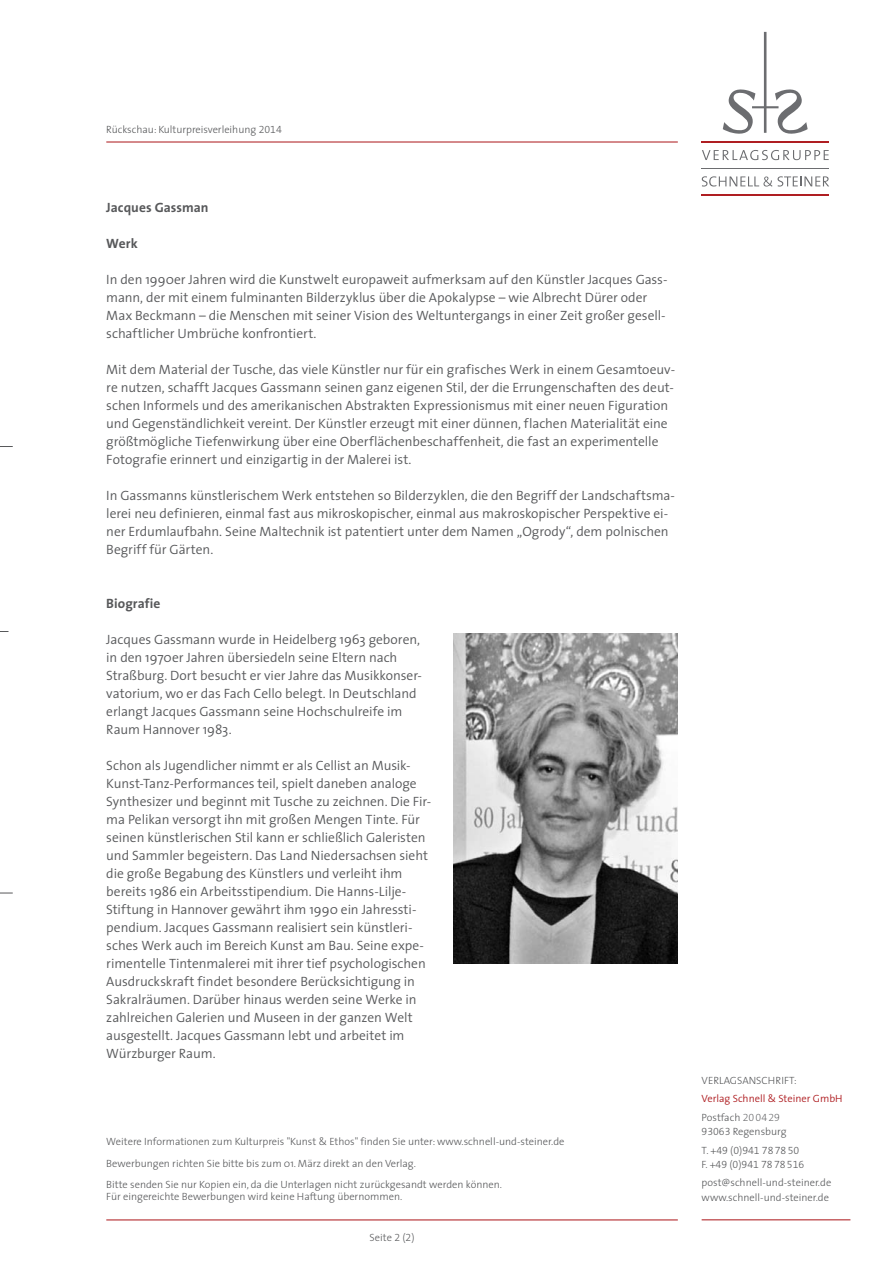
<style>
.page{position:relative;width:893px;height:1263px;background:#fff}
.page>*{position:absolute;margin:0;border:0;box-sizing:border-box;transform-origin:0 0}
.t1{font:300 13.5px/18px "The Sans";letter-spacing:-.005em;color:#57585a}
.t2{font:700 13.5px "The Sans";letter-spacing:.005em;color:#57585a}
.t3{font:300 10.5px/21.1px "The Sans";color:#57585a}
.t4{font:300 10.5px/18.5px "The Sans";color:#af1e22}
.t5{font:10.5px/14.2px "The Sans Light Expert";color:#57585a}
.s1{font-family:"The Sans Light Expert";font-weight:400}
.s2{color:#57585a}
.s3{font-family:"The Sans Extra Light Expert";font-weight:400;color:#57585a}
.s4{font-family:"The Sans";font-weight:300}
</style>
<div class="page">
<svg style="left:0;top:893px;width:13px;height:1px"></svg>
<svg style="left:0;top:446px;width:13px;height:1px"></svg>
<hr style="left:106px;top:141px;width:572px;height:2px;background:#af1e22">
<svg style="left:723px;top:32px;width:85px;height:102px"></svg>
<svg style="left:702px;top:150px;width:127px;height:10px"></svg>
<svg style="left:702px;top:176px;width:127px;height:11px"></svg>
<hr style="left:702px;top:141px;width:127px;height:1px;background:#af1e22">
<hr style="left:702px;top:194px;width:127px;height:1px;background:#af1e22">
<hr style="left:702px;top:168px;width:127px;height:1px;background:#6c6d70">
<hr style="left:106px;top:1219px;width:572px;height:1px;background:#af1e22">
<hr style="left:702px;top:1219px;width:148px;height:1px;background:#af1e22">
<img style="left:454px;top:634px;width:224px;height:329px">
<p class="t3" style="left:106px;top:119px;width:177px">Rückschau: Kulturpreisverleihung <span class="s1">2014</span></p>
<p class="t2" style="left:106px;top:196px;width:104px">Jacques Gassman</p>
<p class="t2" style="left:106px;top:232px;width:33px">Werk</p>
<p class="t1" style="left:106px;top:270px;width:563px">In den 1990er Jahren wird die Kunstwelt europaweit aufmerksam auf den Künstler Jacques Gass&shy;mann, der mit einem fulminanten Bilderzyklus über die Apokalypse – wie Albrecht Dürer oder Max Beckmann – die Menschen mit seiner Vision des Weltuntergangs in einer Zeit großer gesell&shy;schaftlicher Umbrüche konfrontiert.</p>
<p class="t1" style="left:106px;top:360px;width:570px">Mit dem Material der Tusche, das viele Künstler nur für ein grafisches Werk in einem Gesamtoeuv&shy;re nutzen, schafft Jacques Gassmann seinen ganz eigenen Stil, der die Errungenschaften des deut&shy;schen Informels und des amerikanischen Abstrakten Expressionismus mit einer neuen Figuration und Gegenständlichkeit vereint. Der Künstler erzeugt mit einer dünnen, flachen Materialität eine größtmögliche Tiefenwirkung über eine Oberflächenbeschaffenheit, die fast an experimentelle Fotografie erinnert und einzigartig in der Malerei ist.</p>
<p class="t1" style="left:106px;top:486px;width:570px">In Gassmanns künstlerischem Werk entstehen so Bilderzyklen, die den Begriff der Landschaftsma&shy;lerei neu definieren, einmal fast aus mikroskopischer, einmal aus makroskopischer Perspektive ei&shy;ner Erdumlaufbahn. Seine Maltechnik ist patentiert unter dem Namen „Ogrody“, dem polnischen Begriff für Gärten.</p>
<p class="t2" style="left:106px;top:592px;width:56px">Biografie</p>
<p class="t1" style="left:106px;top:630px;width:317px">Jacques Gassmann wurde in Heidelberg 1963 geboren, in den 1970er Jahren übersiedeln seine Eltern nach Straßburg. Dort besucht er vier Jahre das Musikkonser&shy;vatorium, wo er das Fach Cello belegt. In Deutschland erlangt Jacques Gassmann seine Hochschulreife im Raum Hannover 1983.</p>
<p class="t1" style="left:106px;top:756px;width:326px">Schon als Jugendlicher nimmt er als Cellist an Musik-Kunst-Tanz-Performances teil, spielt daneben analoge Synthesizer und beginnt mit Tusche zu zeichnen. Die Fir&shy;ma Pelikan versorgt ihn mit großen Mengen Tinte. Für seinen künstlerischen Stil kann er schließlich Galeristen und Sammler begeistern. Das Land Niedersachsen sieht die große Begabung des Künstlers und verleiht ihm bereits 1986 ein Arbeitsstipendium. Die Hanns-Lilje-Stiftung in Hannover gewährt ihm 1990 ein Jahressti&shy;pendium. Jacques Gassmann realisiert sein künstleri&shy;sches Werk auch im Bereich Kunst am Bau. Seine expe&shy;rimentelle Tintenmalerei mit ihrer tief psychologischen Ausdruckskraft findet besondere Berücksichtigung in Sakralräumen. Darüber hinaus werden seine Werke in zahlreichen Galerien und Museen in der ganzen Welt ausgestellt. Jacques Gassmann lebt und arbeitet im Würzburger Raum.</p>
<p class="t3" style="left:106px;top:1131px;width:460px">Weitere I nformationen zum Kulturpreis "Kunst &amp; Ethos" finden Sie unter: www.schnell-und-steiner.de<br>Bewerbungen richten Sie bitte bis zum 01. März direkt an den Verlag.<br>Bitte senden Sie nur Kopien ein, da die Unterlagen nicht zurückgesandt werden können.</p>
<p class="t3" style="left:106px;top:1186px;width:297px">Für eingereichte Bewerbungen wird keine Haftung übernommen.</p>
<p class="t3" style="left:370px;top:1226px;width:46px">Seite <span class="s1">2 (2)</span></p>
<p class="t3" style="left:702px;top:1069px;width:97px">verlagsanschrift:</p>
<p class="t4" style="left:702px;top:1089px;width:142px">Verlag Schnell &amp; Steiner GmbH<br><span class="s2">Postfach</span> <span class="s3">20 04 29</span></p>
<p class="t3" style="left:702px;top:1120px;width:86px"><span class="s1">93063</span> Regensburg</p>
<p class="t5" style="left:702px;top:1142px;width:104px"><span class="s4">T.</span> +49 (0)941 787850<br><span class="s4">F.</span> +49 (0)941 7878516</p>
<p class="t3" style="left:702px;top:1175px;width:131px;line-height:14.2px">post@schnell-und-steiner.de www.schnell-und-steiner.de</p>
</div>
